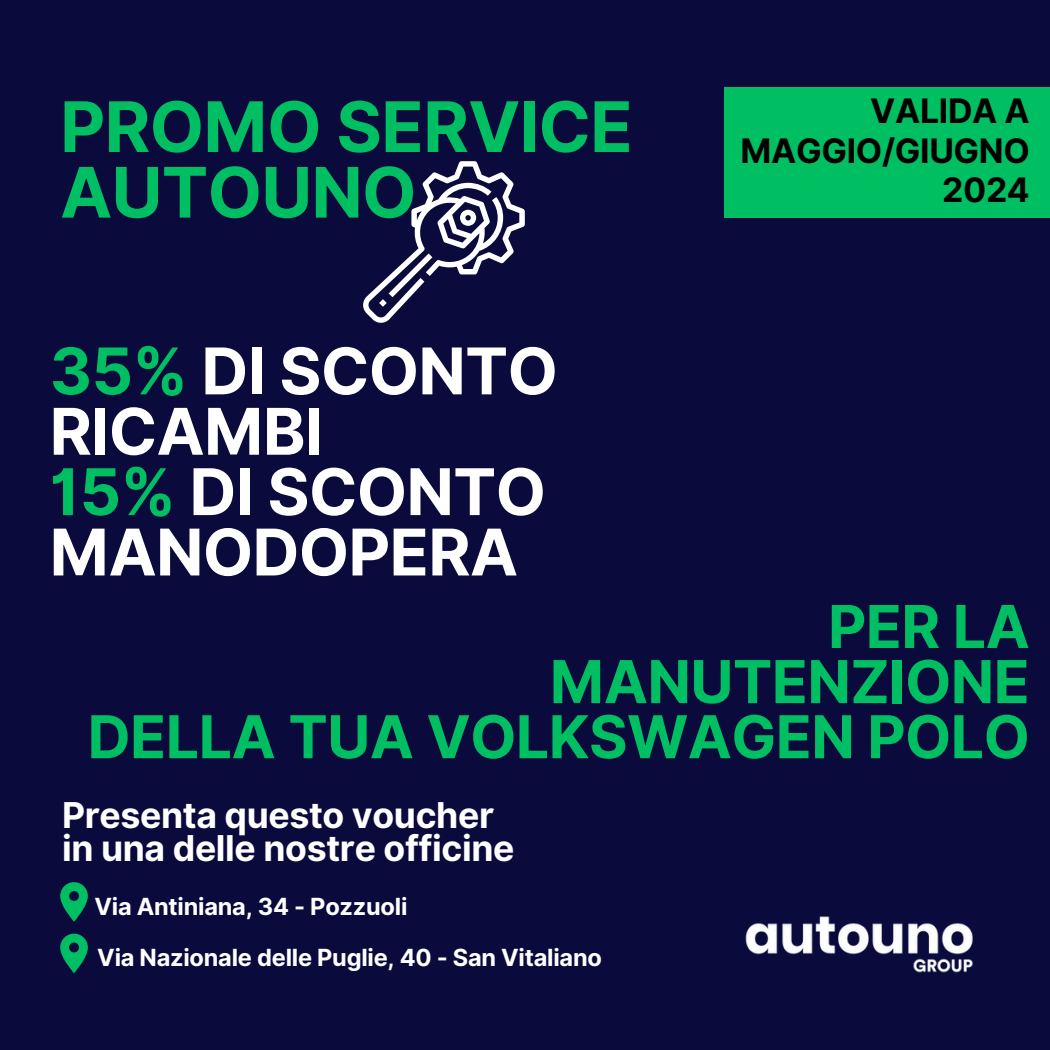
<style>
.page{position:relative;width:1050px;height:1050px;background:#0a0a3c}
.page>*{position:absolute;margin:0;border:0;box-sizing:border-box;transform-origin:0 0}
.t1{font:700 69.65px/65.6px "Inter";letter-spacing:-.01em;color:#00bf63}
.t2{font:700 64.4px/60.4px "Inter";letter-spacing:-.01em;color:#fff}
.t3{font:700 59.15px/55.1px "Inter";letter-spacing:-.01em;color:#00bf63;text-align:right}
.t4{font:700 35.7px/32.9px "Inter";letter-spacing:-.01em;color:#fff}
.t5{font:700 33.77px/39.4px "Inter";letter-spacing:-.01em;color:#000;text-align:right}
.t6{font:700 23.62px "Inter";letter-spacing:-.01em;color:#fff}
.s1{color:#00bf63}
</style>
<div class="page">
<img style="left:745px;top:916px;width:228px;height:57px">
<svg style="left:60px;top:934px;width:28px;height:39px"></svg>
<svg style="left:60px;top:882px;width:28px;height:40px"></svg>
<svg style="left:363px;top:161px;width:161px;height:162px"></svg>
<div style="left:724px;top:87px;width:326px;height:131px;background:#00bf63"></div>
<p class="t1" style="left:60px;top:94px;width:574px">PROMO SERVICE<br>AUTOUNO</p>
<h3 class="t2" style="left:50px;top:341px;width:510px"><span class="s1">35%</span> DI SCONTO<br>RICAMBI<br><span class="s1">15%</span> DI SCONTO<br>MANODOPERA</h3>
<p class="t5" style="left:740px;top:91px;width:291px">VALIDA A<br>MAGGIO/GIUGNO<br>2024</p>
<p class="t3" style="left:88px;top:599px;width:944px">PER LA<br>MANUTENZIONE<br>DELLA TUA VOLKSWAGEN POLO</p>
<h4 class="t4" style="left:62px;top:798px;width:454px">Presenta questo voucher in una delle nostre officine</h4>
<h1 class="t6" style="left:94px;top:893px;width:314px">Via Antiniana, 34 - Pozzuoli</h1>
<h2 class="t6" style="left:97px;top:944px;width:506px">Via Nazionale delle Puglie, 40 - San Vitaliano</h2>
</div>
